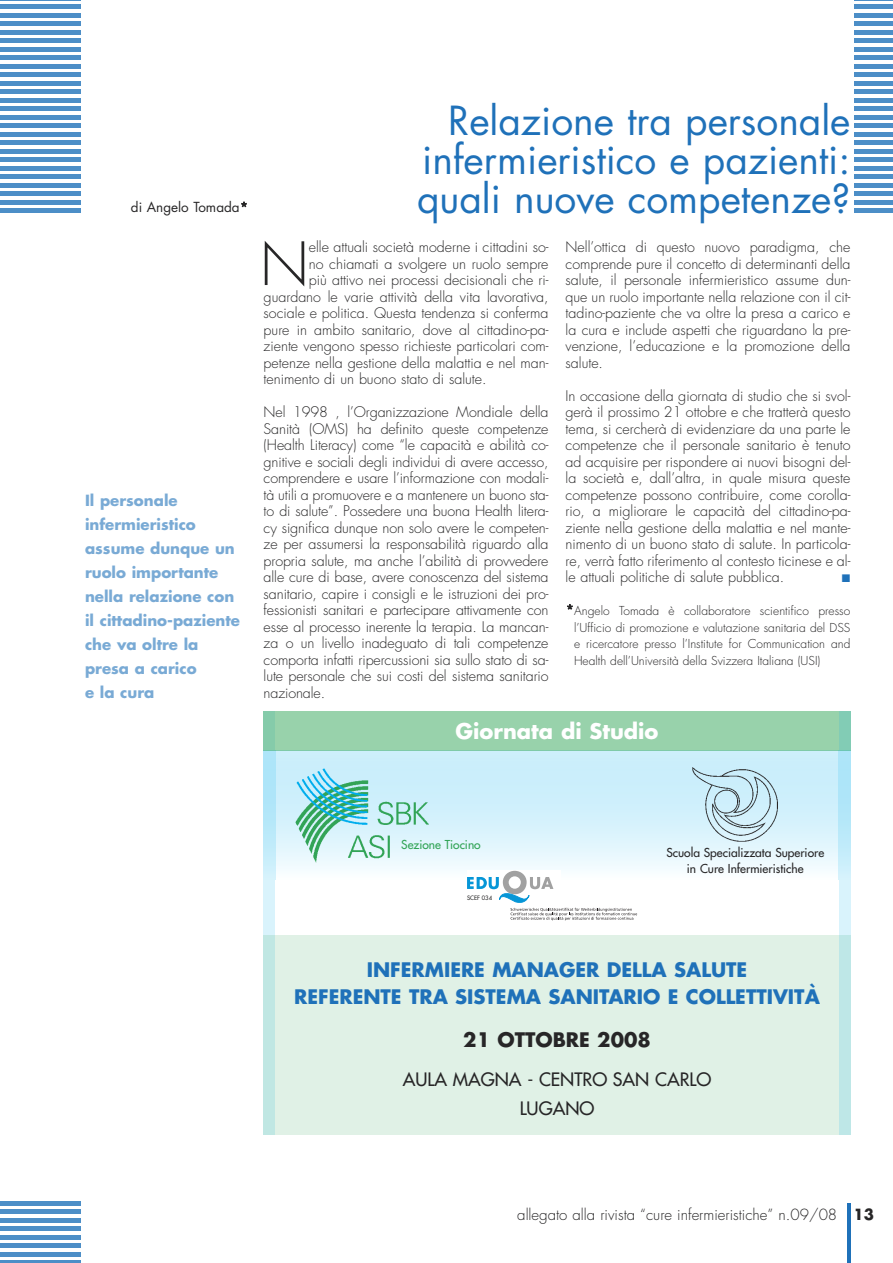
<style>
.page{position:relative;width:893px;height:1263px;background:#fff}
.page>*{position:absolute;margin:0;border:0;box-sizing:border-box;transform-origin:0 0}
.t1{font:300 58.05px "Futura";color:#272627}
.t2{font:39px/39px "Futura";color:#1f71b9;text-align:right}
.t3{font:700 21px "Futura";color:#fff}
.t4{font:700 19.5px/26.7px "Futura";color:#1f71b9;text-align:center}
.t5{font:700 19.5px "Futura";color:#272627}
.t6{font:18px/28.8px "Futura";color:#272627;text-align:center}
.t7{font:700 15px/24px "Futura";color:#79aad5}
.t8{font:300 15px "Futura";color:#272627}
.t9{font:300 14.25px/16.5px "Futura";color:#272627;text-align:justify}
.t10{font:13.5px "Futura";color:#272627}
.t11{font:300 12px/16.5px "Futura";color:#272627;text-align:justify}
.t12{font:12px/16.4px "Futura";color:#272627;text-align:center}
.t13{font:12px "Futura";color:#32a457}
.t14{font:5.85px "Futura";color:#272627}
.s1{font-weight:300}
.s2{font-size:13.5px}
.s3{font-weight:700}
</style>
<div class="page">
<img style="left:275px;top:751px;width:564px;height:128px">
<hr style="left:0;top:1261px;width:81px;height:2px;background:#4c8ec7">
<hr style="left:0;top:1252px;width:81px;height:4px;background:#4c8ec7">
<hr style="left:0;top:1244px;width:81px;height:4px;background:#4c8ec7">
<hr style="left:0;top:1235px;width:81px;height:4px;background:#4c8ec7">
<hr style="left:0;top:1227px;width:81px;height:4px;background:#4c8ec7">
<hr style="left:0;top:1218px;width:81px;height:4px;background:#4c8ec7">
<hr style="left:0;top:1210px;width:81px;height:4px;background:#4c8ec7">
<hr style="left:0;top:1201px;width:81px;height:4px;background:#4c8ec7">
<hr style="left:847px;top:1203px;width:4px;height:60px;background:#1f71b9">
<hr style="left:855px;top:209px;width:38px;height:4px;background:#4c8ec7">
<hr style="left:855px;top:200px;width:38px;height:4px;background:#4c8ec7">
<hr style="left:855px;top:192px;width:38px;height:4px;background:#4c8ec7">
<hr style="left:855px;top:183px;width:38px;height:4px;background:#4c8ec7">
<hr style="left:855px;top:175px;width:38px;height:4px;background:#4c8ec7">
<hr style="left:855px;top:166px;width:38px;height:4px;background:#4c8ec7">
<hr style="left:855px;top:158px;width:38px;height:4px;background:#4c8ec7">
<hr style="left:855px;top:149px;width:38px;height:4px;background:#4c8ec7">
<hr style="left:855px;top:141px;width:38px;height:4px;background:#4c8ec7">
<hr style="left:855px;top:132px;width:38px;height:4px;background:#4c8ec7">
<hr style="left:855px;top:124px;width:38px;height:4px;background:#4c8ec7">
<hr style="left:855px;top:115px;width:38px;height:4px;background:#4c8ec7">
<hr style="left:855px;top:107px;width:38px;height:4px;background:#4c8ec7">
<hr style="left:855px;top:98px;width:38px;height:4px;background:#4c8ec7">
<hr style="left:855px;top:90px;width:38px;height:4px;background:#4c8ec7">
<hr style="left:855px;top:81px;width:38px;height:4px;background:#4c8ec7">
<hr style="left:855px;top:73px;width:38px;height:4px;background:#4c8ec7">
<hr style="left:855px;top:64px;width:38px;height:4px;background:#4c8ec7">
<hr style="left:855px;top:56px;width:38px;height:4px;background:#4c8ec7">
<hr style="left:855px;top:47px;width:38px;height:4px;background:#4c8ec7">
<hr style="left:855px;top:39px;width:38px;height:4px;background:#4c8ec7">
<hr style="left:855px;top:30px;width:38px;height:4px;background:#4c8ec7">
<div style="left:855px;top:21px;width:38px;height:5px;background:#4c8ec7"></div>
<hr style="left:855px;top:13px;width:38px;height:4px;background:#4c8ec7">
<div style="left:855px;top:4px;width:38px;height:5px;background:#4c8ec7"></div>
<hr style="left:855px;top:0;width:38px;height:1px;background:#4c8ec7">
<hr style="left:0;top:209px;width:81px;height:4px;background:#4c8ec7">
<hr style="left:0;top:200px;width:81px;height:4px;background:#4c8ec7">
<hr style="left:0;top:192px;width:81px;height:4px;background:#4c8ec7">
<hr style="left:0;top:183px;width:81px;height:4px;background:#4c8ec7">
<hr style="left:0;top:175px;width:81px;height:4px;background:#4c8ec7">
<hr style="left:0;top:166px;width:81px;height:4px;background:#4c8ec7">
<hr style="left:0;top:158px;width:81px;height:4px;background:#4c8ec7">
<hr style="left:0;top:149px;width:81px;height:4px;background:#4c8ec7">
<hr style="left:0;top:141px;width:81px;height:4px;background:#4c8ec7">
<hr style="left:0;top:132px;width:81px;height:4px;background:#4c8ec7">
<hr style="left:0;top:124px;width:81px;height:4px;background:#4c8ec7">
<hr style="left:0;top:115px;width:81px;height:4px;background:#4c8ec7">
<hr style="left:0;top:107px;width:81px;height:4px;background:#4c8ec7">
<hr style="left:0;top:98px;width:81px;height:4px;background:#4c8ec7">
<hr style="left:0;top:90px;width:81px;height:4px;background:#4c8ec7">
<hr style="left:0;top:81px;width:81px;height:4px;background:#4c8ec7">
<hr style="left:0;top:73px;width:81px;height:4px;background:#4c8ec7">
<hr style="left:0;top:64px;width:81px;height:4px;background:#4c8ec7">
<hr style="left:0;top:56px;width:81px;height:4px;background:#4c8ec7">
<hr style="left:0;top:47px;width:81px;height:4px;background:#4c8ec7">
<hr style="left:0;top:39px;width:81px;height:4px;background:#4c8ec7">
<hr style="left:0;top:30px;width:81px;height:4px;background:#4c8ec7">
<div style="left:0;top:21px;width:81px;height:5px;background:#4c8ec7"></div>
<hr style="left:0;top:13px;width:81px;height:4px;background:#4c8ec7">
<div style="left:0;top:4px;width:81px;height:5px;background:#4c8ec7"></div>
<hr style="left:0;top:0;width:81px;height:1px;background:#4c8ec7">
<div style="left:264px;top:879px;width:11px;height:56px;background:#d9f3fc"></div>
<div style="left:275px;top:935px;width:564px;height:200px;background:#e0f1e6"></div>
<div style="left:264px;top:935px;width:11px;height:200px;background:#c0e7e3"></div>
<div style="left:275px;top:711px;width:564px;height:39px;background:#98d2ab"></div>
<div style="left:264px;top:711px;width:11px;height:39px;background:#85cbaa"></div>
<div style="left:839px;top:879px;width:11px;height:56px;background:#d9f3fc"></div>
<div style="left:839px;top:935px;width:11px;height:200px;background:#bee7e7"></div>
<div style="left:839px;top:711px;width:11px;height:39px;background:#82ccb5"></div>
<img style="left:292px;top:777px;width:143px;height:89px">
<img style="left:293px;top:766px;width:76px;height:60px">
<svg style="left:467px;top:871px;width:170px;height:49px"></svg>
<img style="left:692px;top:767px;width:85px;height:75px">
<p class="t10" style="left:131px;top:201px;width:119px">di Angelo Tomada<span class="s1">*</span></p>
<p class="t7" style="left:85px;top:490px;width:156px">Il personale infermieristico assume dunque un ruolo importante nella relazione con il cittadino-paziente che va oltre la presa a carico<br>e la cura</p>
<h2 class="t2" style="left:422px;top:104px;width:430px">Relazione tra personale infermieristico e pazienti:</h2>
<h2 class="t2" style="left:417px;top:182px;width:435px">quali nuove competenze?</h2>
<h1 class="t1" style="left:260px;top:237px;width:50px">N</h1>
<p class="t9" style="left:309px;top:240px;width:241px">elle attuali società moderne i cittadini so-</p>
<p class="t9" style="left:309px;top:256px;width:241px">no chiamati a svolgere un ruolo sempre</p>
<p class="t9" style="left:309px;top:273px;width:241px">più attivo nei processi decisionali che ri-</p>
<p class="t9" style="left:264px;top:289px;width:286px">guardano le varie attività della vita lavorativa,</p>
<p class="t9" style="left:264px;top:306px;width:286px">sociale e politica. Questa tendenza si conferma</p>
<p class="t9" style="left:264px;top:322px;width:286px">pure in ambito sanitario, dove al cittadino-pa-</p>
<p class="t9" style="left:264px;top:339px;width:286px">ziente vengono spesso richieste particolari com-</p>
<p class="t9" style="left:264px;top:355px;width:286px">petenze nella gestione della malattia e nel man-</p>
<p class="t9" style="left:264px;top:372px;width:224px">tenimento di un buono stato di salute.</p>
<p class="t9" style="left:264px;top:405px;width:286px">Nel 1998 , l’Organizzazione Mondiale della Sanità (OMS) ha definito queste competenze (Health Literacy) come “le capacità e abilità co&shy;gnitive e sociali degli individui di avere accesso, comprendere e usare l’informazione con modali&shy;tà utili a promuovere e a mantenere un buono sta&shy;to di salute”. Possedere una buona Health litera&shy;cy significa dunque non solo avere le competen&shy;ze per assumersi la responsabilità riguardo alla propria salute, ma anche l’abilità di provvedere alle cure di base, avere conoscenza del sistema sanitario, capire i consigli e le istruzioni dei pro&shy;fessionisti sanitari e partecipare attivamente con esse al processo inerente la terapia. La mancan&shy;za o un livello inadeguato di tali competenze comporta infatti ripercussioni sia sullo stato di sa&shy;lute personale che sui costi del sistema sanitario nazionale.</p>
<p class="t9" style="left:566px;top:240px;width:286px">Nell’ottica di questo nuovo paradigma, che comprende pure il concetto di determinanti della salute, il personale infermieristico assume dun&shy;que un ruolo importante nella relazione con il cit&shy;tadino-paziente che va oltre la presa a carico e la cura e include aspetti che riguardano la pre&shy;venzione, l’educazione e la promozione della salute.</p>
<p class="t9" style="left:566px;top:388px;width:286px">In occasione della giornata di studio che si svol&shy;gerà il prossimo 21 ottobre e che tratterà questo tema, si cercherà di evidenziare da una parte le competenze che il personale sanitario è tenuto ad acquisire per rispondere ai nuovi bisogni del&shy;la società e, dall’altra, in quale misura queste competenze possono contribuire, come corolla&shy;rio, a migliorare le capacità del cittadino-pa&shy;ziente nella gestione della malattia e nel mante&shy;nimento di un buono stato di salute. In particola&shy;re, verrà fatto riferimento al contesto ticinese e al&shy;le attuali politiche di salute pubblica.</p>
<p class="t11" style="left:574px;top:603px;width:278px;text-indent:-8px"><span class="s2">*</span>Angelo Tomada è collaboratore scientifico presso l’Ufficio di promozione e valutazione sanitaria del DSS e ricercatore presso l’Institute for Communication and Health dell’Università della Svizzera Italiana (USI)</p>
<h3 class="t3" style="left:456px;top:722px;width:204px">Giornata di Studio</h3>
<p class="t13" style="left:401px;top:838px;width:81px">Sezione Tiocino</p>
<p class="t14" style="left:467px;top:895px;width:27px">SCEF 034</p>
<p class="t12" style="left:666px;top:845px;width:159px">Scuola Specializzata Superiore in Cure Infermieristiche</p>
<h3 class="t4" style="left:294px;top:958px;width:527px">INFERMIERE MANAGER DELLA SALUTE<br>REFERENTE TRA SISTEMA SANITARIO E COLLETTIVITÀ</h3>
<h3 class="t5" style="left:463px;top:1031px;width:189px">21 OTTOBRE 2008</h3>
<p class="t6" style="left:403px;top:1066px;width:310px">AULA MAGNA - CENTRO SAN CARLO<br>LUGANO</p>
<p class="t8" style="left:517px;top:1208px;width:358px">allegato alla rivista “cure infermieristiche” n.09/08 <span class="s3">13</span></p>
</div>
